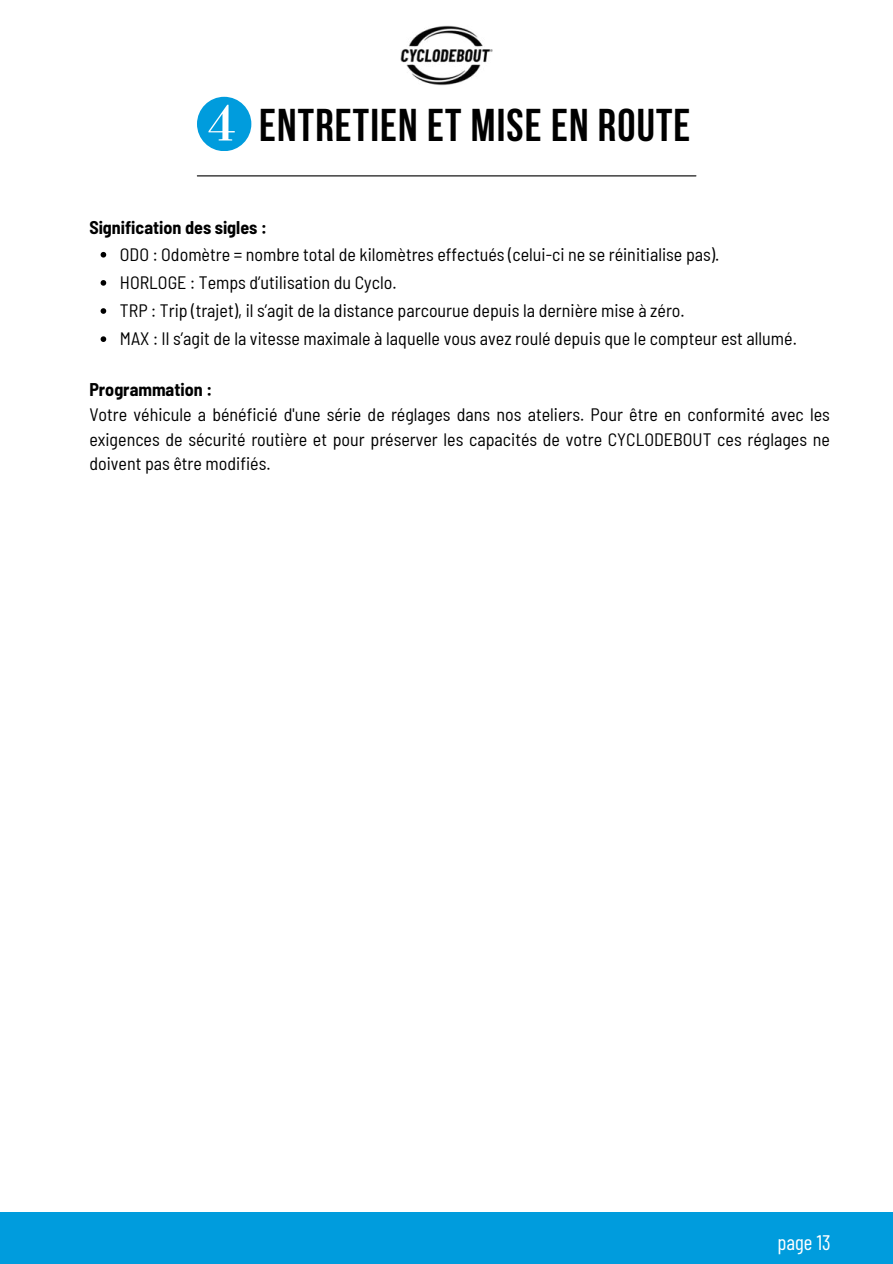
<style>
.page{position:relative;width:893px;height:1264px;background:#fff}
.page>*{position:absolute;margin:0;border:0;box-sizing:border-box;transform-origin:0 0}
.t1{font:700 45.75px "Bebas Neue";letter-spacing:.025em;color:#000}
.t2{font:21px "Barlow Condensed";color:#fff}
.t3{font:semi-condensed 18px/28.2px "Barlow";color:#000}
.t4{font:700 semi-condensed 18px "Barlow";color:#000}
</style>
<div class="page">
<div style="left:0;top:1212px;width:892px;height:51px;background:#009cdd"></div>
<hr style="left:197px;top:175px;width:499px;height:1px;background:#000">
<img style="left:400px;top:25px;width:93px;height:61px">
<svg style="left:197px;top:97px;width:54px;height:54px"></svg>
<svg style="left:101px;top:252px;width:5px;height:5px"></svg>
<svg style="left:101px;top:280px;width:5px;height:6px"></svg>
<svg style="left:101px;top:308px;width:5px;height:6px"></svg>
<svg style="left:101px;top:336px;width:5px;height:6px"></svg>
<h1 class="t1" style="left:259px;top:100px;width:432px">ENTRETIEN ET MISE EN ROUTE</h1>
<p class="t4" style="left:89px;top:214px;width:179px">Signification des sigles :</p>
<p class="t3" style="left:120px;top:239px;width:678px">ODO : Odomètre = nombre total de kilomètres effectués (celui-ci ne se réinitialise pas).<br>HORLOGE : Temps d’utilisation du Cyclo.<br>TRP : Trip (trajet), il s’agit de la distance parcourue depuis la dernière mise à zéro.<br>MAX : Il s’agit de la vitesse maximale à laquelle vous avez roulé depuis que le compteur est allumé.</p>
<p class="t4" style="left:89px;top:376px;width:124px">Programmation :</p>
<p class="t3" style="left:89px;top:400px;width:742px;line-height:24.8px;text-align:justify">Votre véhicule a bénéficié d'une série de réglages dans nos ateliers. Pour être en conformité avec les exigences de sécurité routière et pour préserver les capacités de votre CYCLODEBOUT ces réglages ne doivent pas être modifiés.</p>
<p class="t2" style="left:777px;top:1227px;width:54px">page 13</p>
</div>
